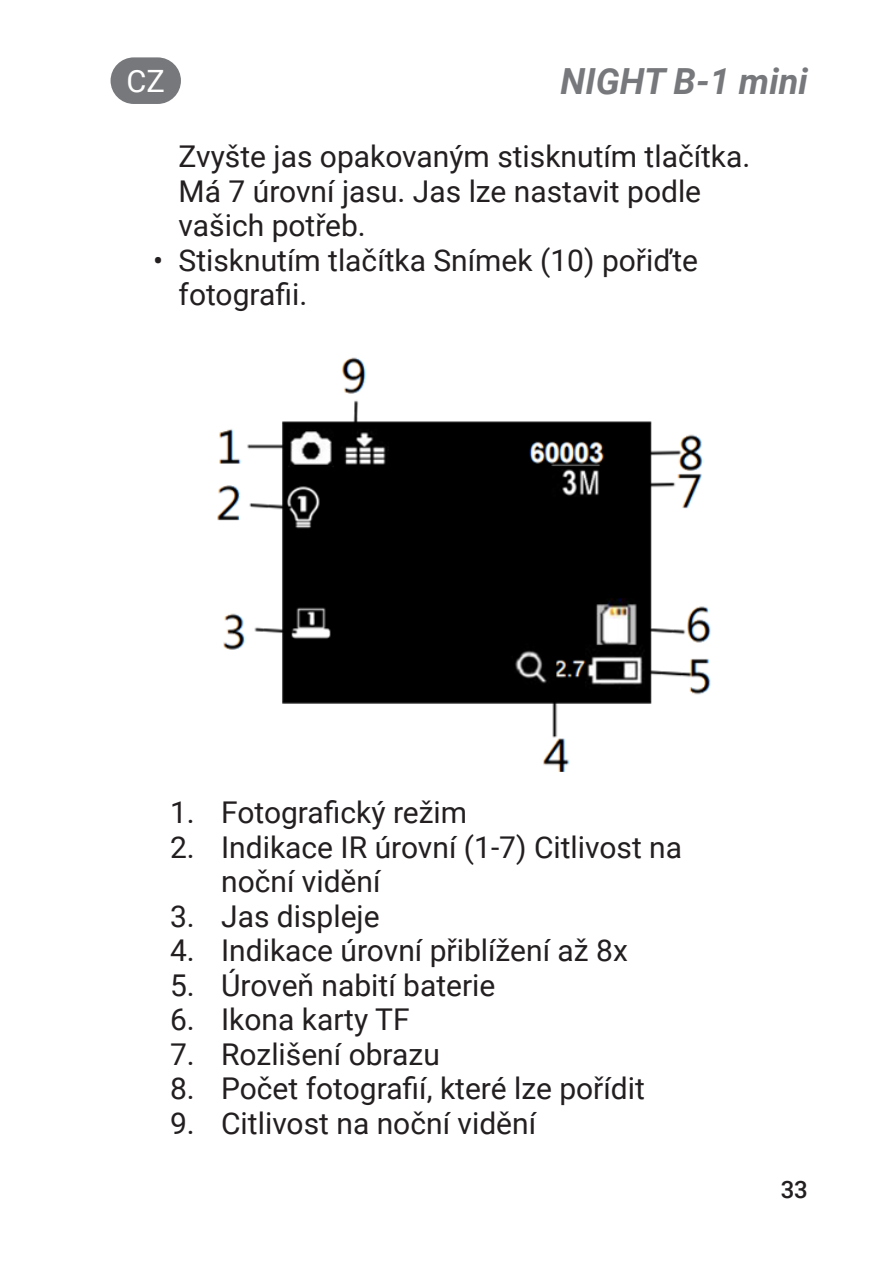
<style>
.page{position:relative;width:893px;height:1263px;background:#fff}
.page>*{position:absolute;margin:0;border:0;box-sizing:border-box;transform-origin:0 0}
.t1{font:italic 700 36px "Roboto";color:#76787b}
.t2{font:30.6px "Roboto";color:#fff}
.t3{font:30px/34.5px "Roboto";color:#231f20}
.t4{font:500 24px "Roboto";color:#231f20}
</style>
<div class="page">
<div style="left:111px;top:57px;width:70px;height:47px;background:#76787b;border-radius:23px"></div>
<img style="left:217px;top:357px;width:494px;height:415px">
<p class="t2" style="left:126px;top:59px;width:40px">CZ</p>
<p class="t1" style="left:560px;top:56px;width:249px">NIGHT B-1 mini</p>
<p class="t3" style="left:179px;top:138px;width:573px">Zvyšte jas opakovaným stisknutím tlačítka.<br>Má 7 úrovní jasu. Jas lze nastavit podle vašich potřeb.</p>
<p class="t3" style="left:179px;top:242px;width:521px;text-indent:-26px">• Stisknutím tlačítka Snímek (10) pořiďte fotografii.</p>
<p class="t3" style="left:170px;top:794px;width:299px">1. Fotografický režim</p>
<p class="t3" style="left:221px;top:829px;width:462px;text-indent:-51px">2. Indikace IR úrovní (1-7) Citlivost na noční vidění</p>
<p class="t3" style="left:170px;top:898px;width:211px">3. Jas displeje</p>
<p class="t3" style="left:170px;top:932px;width:459px">4. Indikace úrovní přiblížení až 8x</p>
<p class="t3" style="left:170px;top:967px;width:327px">5. Úroveň nabití baterie</p>
<p class="t3" style="left:170px;top:1001px;width:241px">6. Ikona karty TF</p>
<p class="t3" style="left:170px;top:1036px;width:271px">7. Rozlišení obrazu</p>
<p class="t3" style="left:170px;top:1070px;width:476px">8. Počet fotografií, které lze pořídit</p>
<p class="t3" style="left:170px;top:1105px;width:368px">9. Citlivost na noční vidění</p>
<p class="t4" style="left:781px;top:1172px;width:29px">33</p>
</div>
